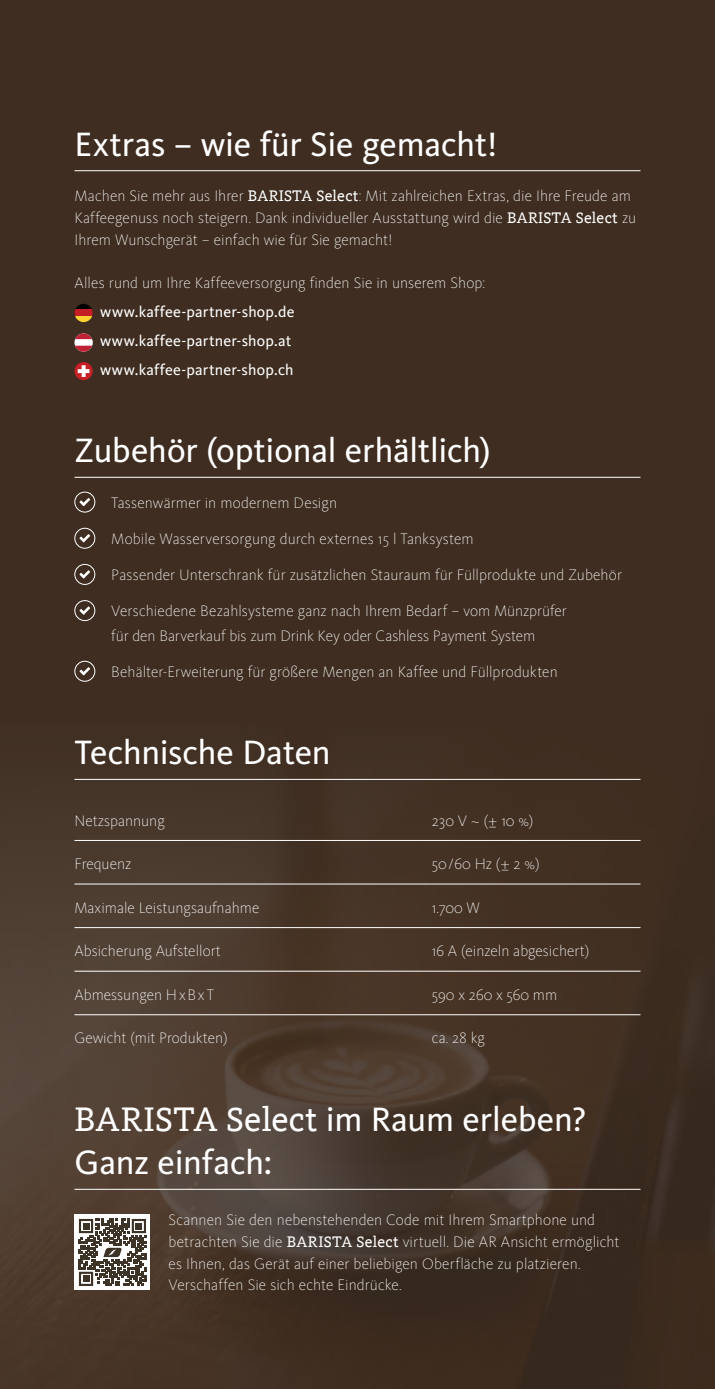
<style>
.page{position:relative;width:715px;height:1389px;background:#fff}
.page>*{position:absolute;margin:0;border:0;box-sizing:border-box;transform-origin:0 0}
.t1{font:35px/43.6px "Kievit OT";letter-spacing:-.005em;color:#fff}
.t2{font:200 15.75px/21.7px "Kievit OT";color:#fff}
.t3{font:15.75px/29.1px "Kievit OT";letter-spacing:.015em;color:#fff}
.s1{font-family:"Kievit Slab Offc";font-weight:400}
.s2{font-family:"Kievit Slab Offc"}
</style>
<div class="page">
<div style="left:0;top:0;width:714px;height:1389px;background:#3e2d20"></div>
<img style="left:0;top:778px;width:694px;height:605px">
<hr style="left:74px;top:1189px;width:566px;height:1px;background:#fff">
<div style="left:74px;top:1215px;width:76px;height:75px;background:#fff"></div>
<svg style="left:79px;top:1219px;width:67px;height:67px"></svg>
<hr style="left:74px;top:779px;width:566px;height:1px;background:#fff">
<hr style="left:74px;top:840px;width:348px;height:1px;background:#fff">
<hr style="left:74px;top:884px;width:348px;height:1px;background:#fff">
<hr style="left:422px;top:840px;width:218px;height:1px;background:#fff">
<hr style="left:422px;top:884px;width:218px;height:1px;background:#fff">
<hr style="left:74px;top:927px;width:348px;height:1px;background:#fff">
<hr style="left:74px;top:971px;width:348px;height:1px;background:#fff">
<hr style="left:422px;top:927px;width:218px;height:1px;background:#fff">
<hr style="left:422px;top:971px;width:218px;height:1px;background:#fff">
<hr style="left:74px;top:1014px;width:348px;height:1px;background:#fff">
<hr style="left:422px;top:1014px;width:218px;height:1px;background:#fff">
<hr style="left:74px;top:477px;width:566px;height:1px;background:#fff">
<div style="left:74px;top:492px;width:21px;height:20px;border:1px solid #fff;border-radius:50%"></div>
<svg style="left:79px;top:498px;width:11px;height:8px"></svg>
<div style="left:74px;top:528px;width:21px;height:21px;border:1px solid #fff;border-radius:50%"></div>
<svg style="left:79px;top:534px;width:11px;height:8px"></svg>
<div style="left:74px;top:564px;width:21px;height:21px;border:1px solid #fff;border-radius:50%"></div>
<svg style="left:79px;top:570px;width:11px;height:8px"></svg>
<div style="left:74px;top:600px;width:21px;height:21px;border:1px solid #fff;border-radius:50%"></div>
<svg style="left:79px;top:607px;width:11px;height:8px"></svg>
<div style="left:74px;top:661px;width:21px;height:21px;border:1px solid #fff;border-radius:50%"></div>
<svg style="left:79px;top:667px;width:11px;height:8px"></svg>
<hr style="left:74px;top:170px;width:566px;height:1px;background:#fff">
<svg style="left:74px;top:304px;width:19px;height:18px"></svg>
<div style="left:74px;top:310px;width:19px;height:6px;background:#c41f25"></div>
<svg style="left:75px;top:316px;width:17px;height:6px"></svg>
<svg style="left:74px;top:333px;width:19px;height:19px"></svg>
<svg style="left:74px;top:362px;width:19px;height:18px"></svg>
<svg style="left:78px;top:365px;width:11px;height:12px"></svg>
<h1 class="t1" style="left:74px;top:123px;width:424px">Extras – wie für Sie gemacht!</h1>
<p class="t2" style="left:74px;top:185px;width:563px">Machen Sie mehr aus Ihrer <span class="s1">BARISTA Select</span>: Mit zahlreichen Extras, die Ihre Freude am<br>Kaffeegenuss noch steigern. Dank individueller Ausstattung wird die <span class="s1">BARISTA Select</span> zu<br>Ihrem Wunschgerät – einfach wie für Sie gemacht!</p>
<p class="t2" style="left:74px;top:272px;width:412px">Alles rund um Ihre Kaffeeversorgung finden Sie in unserem Shop:</p>
<p class="t3" style="left:100px;top:298px;width:196px">www.kaffee-partner-shop.de www.kaffee-partner-shop.at www.kaffee-partner-shop.ch</p>
<h1 class="t1" style="left:74px;top:429px;width:417px">Zubehör (optional erhältlich)</h1>
<p class="t2" style="left:111px;top:492px;width:227px">Tassenwärmer in modernem Design</p>
<p class="t2" style="left:111px;top:528px;width:364px">Mobile Wasserversorgung durch externes 15 l Tanksystem</p>
<p class="t2" style="left:111px;top:565px;width:512px">Passender Unterschrank für zusätzlichen Stauraum für Füllprodukte und Zubehör</p>
<p class="t2" style="left:111px;top:599px;width:457px;line-height:24.5px">Verschiedene Bezahlsysteme ganz nach Ihrem Bedarf – vom Münzprüfer für den Barverkauf bis zum Drink Key oder Cashless Payment System</p>
<p class="t2" style="left:111px;top:661px;width:448px">Behälter-Erweiterung für größere Mengen an Kaffee und Füllprodukten</p>
<h1 class="t1" style="left:74px;top:731px;width:257px">Technische Daten</h1>
<p class="t2" style="left:74px;top:810px;width:92px">Netzspannung</p>
<p class="t2" style="left:432px;top:810px;width:103px">230 V ~ (± 10 %)</p>
<p class="t2" style="left:74px;top:853px;width:58px">Frequenz</p>
<p class="t2" style="left:432px;top:853px;width:109px">50/60 Hz (± 2 %)</p>
<p class="t2" style="left:74px;top:897px;width:186px">Maximale Leistungsaufnahme</p>
<p class="t2" style="left:432px;top:897px;width:50px">1.700 W</p>
<p class="t2" style="left:74px;top:941px;width:148px">Absicherung Aufstellort</p>
<p class="t2" style="left:432px;top:941px;width:159px">16 A (einzeln abgesichert)</p>
<p class="t2" style="left:74px;top:984px;width:141px">Abmessungen H x Bx T</p>
<p class="t2" style="left:432px;top:984px;width:127px">590 x 260 x 560 mm</p>
<p class="t2" style="left:74px;top:1028px;width:155px">Gewicht (mit Produkten)</p>
<p class="t2" style="left:432px;top:1028px;width:55px">ca. 28 kg</p>
<h1 class="t1" style="left:74px;top:1098px;width:513px"><span class="s2">BARISTA Select</span> im Raum erleben?<br>Ganz einfach:</h1>
<p class="t2" style="left:168px;top:1209px;width:452px">Scannen Sie den nebenstehenden Code mit Ihrem Smartphone und betrachten Sie die <span class="s1">BARISTA Select</span> virtuell. Die AR Ansicht ermöglicht es Ihnen, das Gerät auf einer beliebigen Oberfläche zu platzieren.<br>Verschaffen Sie sich echte Eindrücke.</p>
</div>
